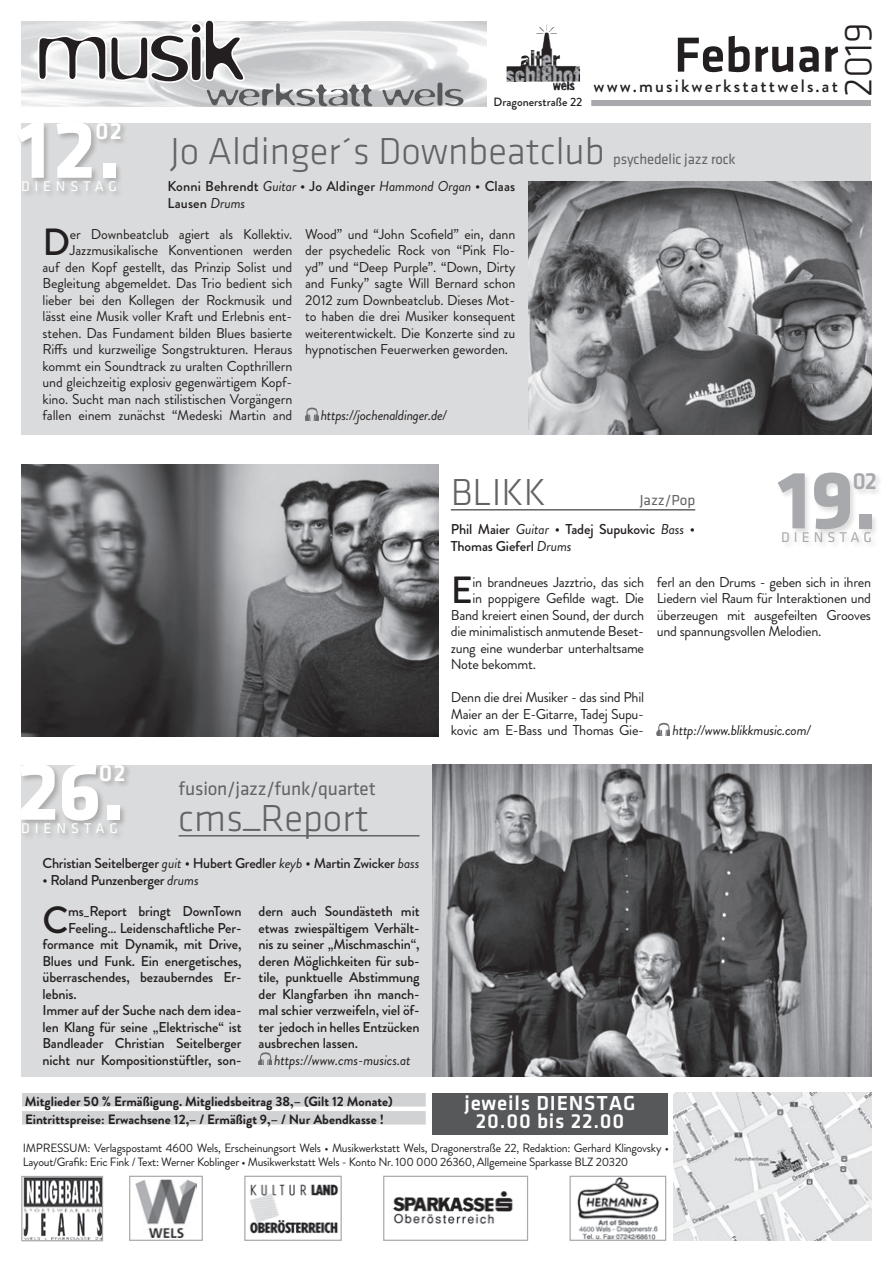
<style>
.page{position:relative;width:893px;height:1263px;background:#fff}
.page>*{position:absolute;margin:0;border:0;box-sizing:border-box;transform-origin:0 0}
.Datum{font:700 85.05px "Klavika Basic";color:#fff}
.Datum-2{font:700 85.05px "Klavika Basic";color:#a8a9ad}
.t1{font:500 51px "Klavika Basic";color:#231f20}
.t2{font:300 40.5px "Klavika Basic";color:#231f20}
.Bandname{font:300 39px "Klavika Basic";color:#636366}
.lauftext_Brandon{font:500 37.8px "Brandon Grotesque";color:#231f20}
.t3{font:500 24.3px "Klavika Basic";color:#fff}
.t4{font:500 24.3px "Klavika Basic";color:#a8a9ad}
.t5{font:500 21px "Klavika Basic";letter-spacing:.04em;color:#fff}
.Bandname-2{font:19.5px "Klavika Basic";letter-spacing:-.01em;color:#636366}
.t6{font:500 18px "Brandon Grotesque";letter-spacing:.12em;color:#231f20}
.Bandname-3{font:15px "Klavika Basic";letter-spacing:-.01em;color:#636366}
.t7{font:14.55px "Klavika Basic";letter-spacing:.33em;color:#fff}
.t8{font:14.55px "Klavika Basic";letter-spacing:.28em;color:#a8a9ad}
.lauftext_Brandon-2{font:14.25px/16.5px "Brandon Grotesque";letter-spacing:-.01em;color:#231f20;text-align:justify}
.lauftext_Brandon-3{font:500 14.25px/16.5px "Brandon Grotesque";letter-spacing:-.01em;color:#231f20;text-align:justify}
.Lauftext_weiss{font:500 14.25px/16.5px "Brandon Grotesque";letter-spacing:-.02em;color:#231f20}
.lauftext_Brandon-4{font:italic 14.25px "Brandon Grotesque";letter-spacing:-.02em;color:#231f20}
.Lauftext_weiss-2{font:500 14.25px/16.5px "Brandon Grotesque";letter-spacing:.01em;color:#231f20}
.lauftext_Brandon-5{font:700 13.5px "Brandon Grotesque";color:#231f20}
.lauftext_Brandon-6{font:12px/13.5px "Brandon Grotesque";letter-spacing:-.02em;color:#231f20}
.t9{font:500 12px "Brandon Grotesque";color:#231f20}
.s1{font-weight:400;font-style:italic}
</style>
<div class="page">
<div style="left:21px;top:765px;width:657px;height:311px;background:#dadbdc"></div>
<img style="left:674px;top:1093px;width:197px;height:147px">
<div style="left:22px;top:1093px;width:404px;height:13px;background:#d1d2d4"></div>
<div style="left:22px;top:1111px;width:404px;height:13px;background:#d1d2d4"></div>
<div style="left:432px;top:1093px;width:236px;height:41px;background:#57585a"></div>
<img style="left:23px;top:1178px;width:78px;height:61px">
<div style="left:21px;top:1176px;width:82px;height:65px;border:1px solid #a8a9ad"></div>
<img style="left:135px;top:1179px;width:62px;height:58px">
<div style="left:129px;top:1176px;width:74px;height:65px;border:1px solid #a8a9ad"></div>
<img style="left:249px;top:1184px;width:90px;height:50px">
<div style="left:244px;top:1176px;width:98px;height:65px;border:1px solid #a8a9ad"></div>
<img style="left:393px;top:1191px;width:120px;height:33px">
<div style="left:383px;top:1176px;width:145px;height:65px;border:1px solid #a8a9ad"></div>
<img style="left:577px;top:1178px;width:82px;height:61px">
<div style="left:569px;top:1176px;width:97px;height:65px;border:1px solid #a8a9ad"></div>
<div style="left:21px;top:123px;width:850px;height:312px;background:#dadbdc"></div>
<div style="left:591px;top:100px;width:280px;height:6px;background:#a8a9ad"></div>
<img style="left:506px;top:24px;width:74px;height:66px">
<img style="left:21px;top:21px;width:465px;height:85px">
<svg style="left:37px;top:20px;width:426px;height:86px"></svg>
<div style="left:191px;top:23px;width:10px;height:10px;background:#231f20;border-radius:50%"></div>
<div style="left:190px;top:22px;width:12px;height:12px;border:2px solid #fff;border-radius:50%"></div>
<svg style="left:305px;top:408px;width:13px;height:12px"></svg>
<div style="left:15px;top:120px;width:113px;height:78px;background:#231f20;opacity:.25"></div>
<img style="left:528px;top:181px;width:344px;height:254px">
<svg style="left:259px;top:1052px;width:13px;height:13px"></svg>
<div style="left:19px;top:762px;width:113px;height:78px;background:#231f20;opacity:.25"></div>
<img style="left:432px;top:765px;width:440px;height:311px">
<hr style="left:179px;top:835px;width:241px;height:1px;background:#636366">
<svg style="left:657px;top:723px;width:13px;height:12px"></svg>
<hr style="left:451px;top:509px;width:244px;height:1px;background:#636366">
<div style="left:776px;top:471px;width:107px;height:78px;background:#231f20;opacity:.15"></div>
<img style="left:21px;top:464px;width:417px;height:273px">
<p class="Datum" style="left:17px;top:88px;width:106px">12.</p>
<p class="t3" style="left:95px;top:114px;width:28px">02</p>
<p class="t9" style="left:494px;top:94px;width:90px">Dragonerstraße 22</p>
<p class="t2" style="left:834px;top:97px;width:76px;rotate:-90deg">2019</p>
<p class="t1" style="left:674px;top:20px;width:166px">Februar</p>
<p class="t6" style="left:593px;top:74px;width:246px">www.musikwerkstattwels.at</p>
<p class="Bandname" style="left:171px;top:128px;width:436px">Jo Aldinger´s Downbeatclub</p>
<p class="Bandname-3" style="left:613px;top:149px;width:124px">psychedelic jazz rock</p>
<p class="t7" style="left:21px;top:177px;width:97px">DIENSTAG</p>
<p class="Lauftext_weiss-2" style="left:167px;top:178px;width:349px">Konni Behrendt <span class="s1">Guitar</span> • Jo Aldinger <span class="s1">Hammond Organ</span> • Claas<br>Lausen <span class="s1">Drums</span></p>
<p class="lauftext_Brandon-2" style="left:43px;top:226px;width:251px;text-align:right">er Downbeatclub agiert als Kollektiv.<br>Jazzmusikalische Konventionen werden<br>auf den Kopf gestellt, das Prinzip Solist und Begleitung abgemeldet. Das Trio bedient sich lieber bei den Kollegen der Rockmusik und lässt eine Musik voller Kraft und Erlebnis ent&shy;stehen. Das Fundament bilden Blues basierte Riffs und kurzweilige Songstrukturen. Heraus kommt ein Soundtrack zu uralten Copthrillern und gleichzeitig explosiv gegenwärtigem Kopf&shy;kino. Sucht man nach stilistischen Vorgängern fallen einem zunächst “Medeski Martin and</p>
<p class="lauftext_Brandon-2" style="left:305px;top:226px;width:212px">Wood” und “John Scofield” ein, dann der psychedelic Rock von “Pink Flo&shy;yd” und “Deep Purple”. “Down, Dirty and Funky” sagte Will Bernard schon 2012 zum Downbeatclub. Dieses Mot&shy;to haben die drei Musiker konsequent weiterentwickelt. Die Konzerte sind zu hypnotischen Feuerwerken geworden.</p>
<p class="lauftext_Brandon" style="left:43px;top:216px;width:29px">D</p>
<p class="lauftext_Brandon-4" style="left:321px;top:405px;width:128px">https://jochenaldinger.de/</p>
<p class="Bandname" style="left:451px;top:468px;width:97px">BLIKK</p>
<p class="Bandname-3" style="left:640px;top:490px;width:57px">Jazz/Pop</p>
<p class="Lauftext_weiss" style="left:451px;top:521px;width:246px">Phil Maier <span class="s1">Guitar</span> • Tadej Supukovic <span class="s1">Bass</span> •<br>Thomas Gieferl <span class="s1">Drums</span></p>
<p class="Datum-2" style="left:778px;top:439px;width:101px">19.</p>
<p class="t4" style="left:852px;top:465px;width:26px">02</p>
<p class="t8" style="left:781px;top:527px;width:92px">DIENSTAG</p>
<p class="Datum" style="left:17px;top:730px;width:110px">26.</p>
<p class="t3" style="left:99px;top:756px;width:28px">02</p>
<p class="t7" style="left:21px;top:818px;width:98px">DIENSTAG</p>
<p class="Bandname-2" style="left:179px;top:775px;width:199px">fusion/jazz/funk/quartet</p>
<p class="Bandname" style="left:179px;top:794px;width:192px">cms_Report</p>
<p class="Lauftext_weiss" style="left:43px;top:855px;width:379px">Christian Seitelberger <span class="s1">guit</span> • Hubert Gredler <span class="s1">keyb</span> • Martin Zwicker <span class="s1">bass</span></p>
<p class="Lauftext_weiss" style="left:43px;top:872px;width:158px">• Roland Punzenberger <span class="s1">drums</span></p>
<p class="lauftext_Brandon" style="left:43px;top:894px;width:28px">C</p>
<p class="lauftext_Brandon-3" style="left:68px;top:903px;width:175px">ms_Report bringt DownTown</p>
<p class="lauftext_Brandon-3" style="left:68px;top:920px;width:175px">Feeling… Leidenschaftliche Per-</p>
<p class="lauftext_Brandon-3" style="left:43px;top:936px;width:201px">formance mit Dynamik, mit Drive,</p>
<p class="lauftext_Brandon-3" style="left:43px;top:953px;width:201px">Blues und Funk. Ein energetisches,</p>
<p class="lauftext_Brandon-3" style="left:43px;top:969px;width:201px">überraschendes, bezauberndes Er-</p>
<p class="lauftext_Brandon-3" style="left:43px;top:986px;width:36px">lebnis.</p>
<p class="lauftext_Brandon-3" style="left:43px;top:1002px;width:201px">Immer auf der Suche nach dem idea&shy;len Klang für seine „Elektrische“ ist Bandleader Christian Seitelberger nicht nur Kompositionstüftler, son-</p>
<p class="lauftext_Brandon-3" style="left:259px;top:903px;width:163px">dern auch Soundästeth mit etwas zwiespältigem Verhält&shy;nis zu seiner „Mischmaschin“, deren Möglichkeiten für sub&shy;tile, punktuelle Abstimmung der Klangfarben ihn manch&shy;mal schier verzweifeln, viel öf&shy;ter jedoch in helles Entzücken ausbrechen lassen.</p>
<p class="lauftext_Brandon-4" style="left:274px;top:1050px;width:138px">https://www.cms-musics.at</p>
<p class="lauftext_Brandon" style="left:451px;top:564px;width:24px">E</p>
<p class="lauftext_Brandon-2" style="left:472px;top:574px;width:173px">in brandneues Jazztrio, das sich</p>
<p class="lauftext_Brandon-2" style="left:472px;top:590px;width:173px">in poppigere Gefilde wagt. Die</p>
<p class="lauftext_Brandon-2" style="left:451px;top:607px;width:195px">Band kreiert einen Sound, der durch</p>
<p class="lauftext_Brandon-2" style="left:451px;top:623px;width:195px">die minimalistisch anmutende Beset-</p>
<p class="lauftext_Brandon-2" style="left:451px;top:640px;width:195px">zung eine wunderbar unterhaltsame</p>
<p class="lauftext_Brandon-2" style="left:451px;top:656px;width:87px">Note bekommt.</p>
<p class="lauftext_Brandon-2" style="left:451px;top:689px;width:195px">Denn die drei Musiker - das sind Phil Maier an der E-Gitarre, Tadej Supu&shy;kovic am E-Bass und Thomas Gie-</p>
<p class="lauftext_Brandon-2" style="left:657px;top:574px;width:216px">ferl an den Drums - geben sich in ihren Liedern viel Raum für Interaktionen und überzeugen mit ausgefeilten Grooves und spannungsvollen Melodien.</p>
<p class="lauftext_Brandon-4" style="left:672px;top:721px;width:140px">http://www.blikkmusic.com/</p>
<p class="t5" style="left:464px;top:1089px;width:172px">jeweils DIENSTAG</p>
<p class="t5" style="left:476px;top:1107px;width:150px">20.00 bis 22.00</p>
<p class="lauftext_Brandon-6" style="left:23px;top:1142px;width:648px">IMPRESSUM: Verlagspostamt 4600 Wels, Erscheinungsort Wels • Musikwerkstatt Wels, Dragonerstraße 22, Redaktion: Gerhard Klingovsky •<br>Layout/Grafik: Eric Fink / Text: Werner Koblinger • Musikwerkstatt Wels - Konto Nr. 100 000 26360, Allgemeine Sparkasse BLZ 20320</p>
<p class="lauftext_Brandon-5" style="left:25px;top:1092px;width:369px">Mitglieder 50 % Ermäßigung. Mitgliedsbeitrag 38,– (Gilt 12 Monate)</p>
<p class="lauftext_Brandon-5" style="left:25px;top:1110px;width:361px">Eintrittspreise: Erwachsene 12,– / Ermäßigt 9,– / Nur Abendkasse !</p>
</div>
